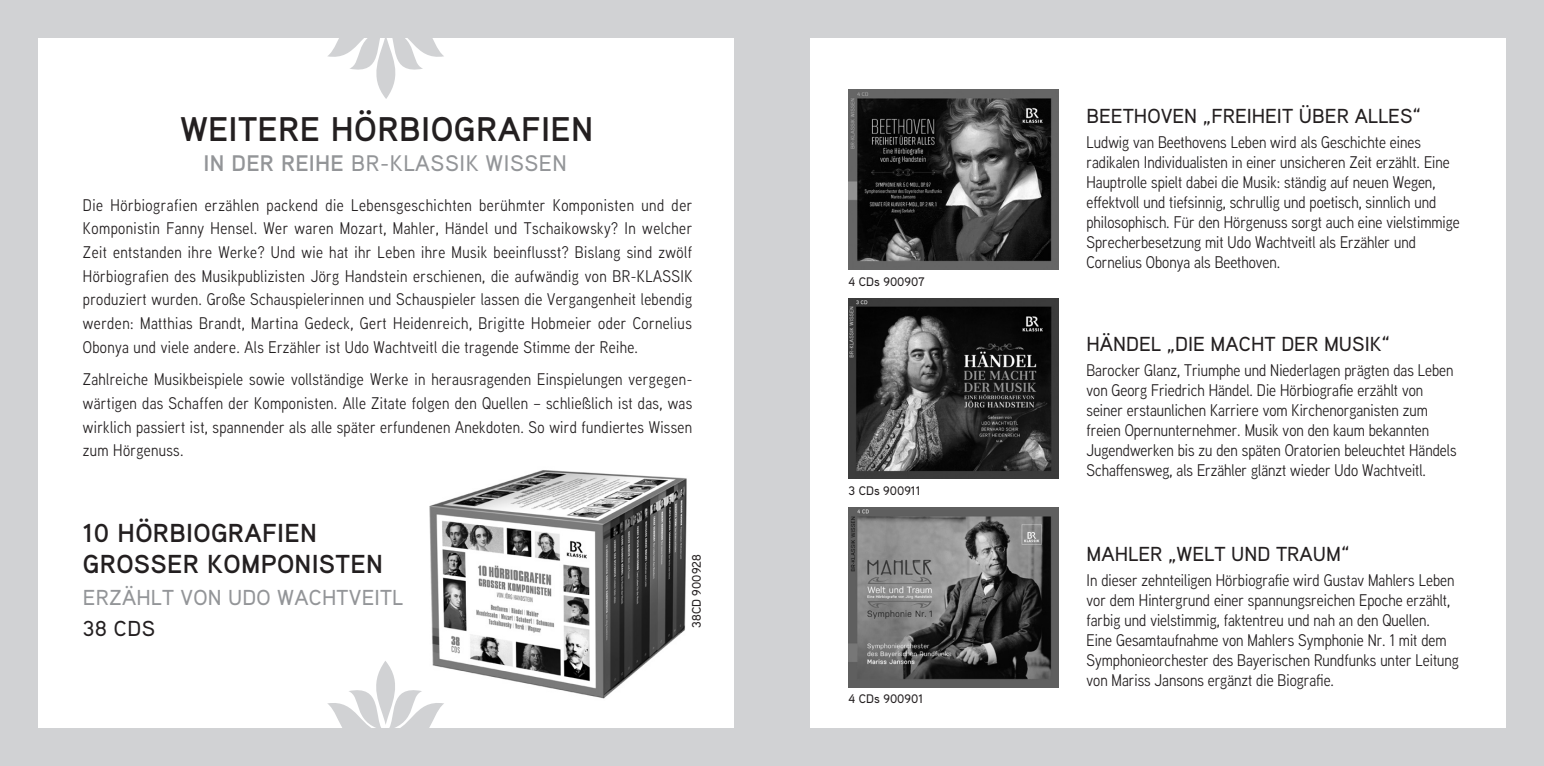
<style>
.page{position:relative;width:1544px;height:766px;background:#fff}
.page>*{position:absolute;margin:0;border:0;box-sizing:border-box;transform-origin:0 0}
.t1{font:700 34.2px "Aaux Pro";letter-spacing:.01em;color:#231f20}
.t2{font:700 25.88px/31.5px "Aaux Pro";letter-spacing:.01em;color:#231f20}
.t3{font:500 22.5px "Aaux Pro";letter-spacing:.025em;color:#939598}
.t4{font:500 21.6px "Aaux Pro";letter-spacing:.01em;color:#939598}
.t5{font:500 21.6px "Aaux Pro";color:#231f20}
.t6{font:500 20.25px "Aaux Pro";color:#231f20}
.t7{font:16.88px/20px "Aaux Next Cond";color:#231f20}
.t8{font:500 12.38px "Aaux Pro";color:#231f20}
.s1{font-weight:700}
</style>
<div class="page">
<div style="left:0;top:0;width:1543px;height:765px;background:#d1d2d4"></div>
<div style="left:38px;top:38px;width:695px;height:689px;background:#fff"></div>
<div style="left:810px;top:38px;width:695px;height:689px;background:#fff"></div>
<img style="left:848px;top:507px;width:211px;height:180px">
<img style="left:848px;top:298px;width:211px;height:180px">
<img style="left:848px;top:89px;width:211px;height:180px">
<svg style="left:327px;top:38px;width:117px;height:61px"></svg>
<img style="left:429px;top:470px;width:258px;height:229px">
<svg style="left:327px;top:660px;width:117px;height:68px"></svg>
<h1 class="t1" style="left:180px;top:107px;width:414px">WEITERE HÖRBIOGRAFIEN</h1>
<h3 class="t3" style="left:203px;top:149px;width:365px"><span class="s1">IN DER REIHE</span> BR-KLASSIK WISSEN</h3>
<p class="t7" style="left:83px;top:192px;width:611px;line-height:23.6px;text-align:justify">Die Hörbiografien erzählen packend die Lebensgeschichten berühmter Komponisten und der Komponistin Fanny Hensel. Wer waren Mozart, Mahler, Händel und Tschaikowsky? In welcher Zeit entstanden ihre Werke? Und wie hat ihr Leben ihre Musik beeinflusst? Bislang sind zwölf Hörbiografien des Musikpublizisten Jörg Handstein erschienen, die aufwändig von BR-KLASSIK produziert wurden. Große Schauspielerinnen und Schauspieler lassen die Vergangenheit lebendig werden: Matthias Brandt, Martina Gedeck, Gert Heidenreich, Brigitte Hobmeier oder Cornelius Obonya und viele andere. Als Erzähler ist Udo Wachtveitl die tragende Stimme der Reihe.</p>
<p class="t7" style="left:83px;top:367px;width:611px;line-height:23.6px;text-align:justify">Zahlreiche Musikbeispiele sowie vollständige Werke in herausragenden Einspielungen vergegen&shy;wärtigen das Schaffen der Komponisten. Alle Zitate folgen den Quellen – schließlich ist das, was wirklich passiert ist, spannender als alle später erfundenen Anekdoten. So wird fundiertes Wissen zum Hörgenuss.</p>
<h2 class="t2" style="left:83px;top:516px;width:301px">10 HÖRBIOGRAFIEN<br>GROSSER KOMPONISTEN</h2>
<p class="t4" style="left:83px;top:583px;width:322px">ERZÄHLT VON UDO WACHTVEITL</p>
<p class="t5" style="left:83px;top:615px;width:74px">38 CDS</p>
<p class="t8" style="left:688px;top:627px;width:75px;rotate:-90deg">38CD 900928</p>
<p class="t8" style="left:848px;top:274px;width:77px">4 CDs 900907</p>
<p class="t8" style="left:848px;top:483px;width:74px">3 CDs 900911</p>
<p class="t8" style="left:848px;top:690px;width:76px">4 CDs 900901</p>
<p class="t6" style="left:1086px;top:103px;width:336px">BEETHOVEN „FREIHEIT ÜBER ALLES“</p>
<p class="t7" style="left:1086px;top:131px;width:375px">Ludwig van Beethovens Leben wird als Geschichte eines radikalen Individualisten in einer unsicheren Zeit erzählt. Eine Hauptrolle spielt dabei die Musik: ständig auf neuen Wegen, effektvoll und tiefsinnig, schrullig und poetisch, sinnlich und philosophisch. Für den Hörgenuss sorgt auch eine vielstimmige Sprecherbesetzung mit Udo Wachtveitl als Erzähler und Cornelius Obonya als Beethoven.</p>
<p class="t6" style="left:1086px;top:331px;width:305px">HÄNDEL „DIE MACHT DER MUSIK“</p>
<p class="t7" style="left:1086px;top:359px;width:371px">Barocker Glanz, Triumphe und Niederlagen prägten das Leben von Georg Friedrich Händel. Die Hörbiografie erzählt von seiner erstaunlichen Karriere vom Kirchenorganisten zum freien Opernunternehmer. Musik von den kaum bekannten Jugendwerken bis zu den späten Oratorien beleuchtet Händels Schaffensweg, als Erzähler glänzt wieder Udo Wachtveitl.</p>
<p class="t6" style="left:1086px;top:541px;width:264px">MAHLER „WELT UND TRAUM“</p>
<p class="t7" style="left:1086px;top:569px;width:374px">In dieser zehnteiligen Hörbiografie wird Gustav Mahlers Leben vor dem Hintergrund einer spannungsreichen Epoche erzählt, farbig und vielstimmig, faktentreu und nah an den Quellen.<br>Eine Gesamtaufnahme von Mahlers Symphonie Nr. 1 mit dem Symphonieorchester des Bayerischen Rundfunks unter Leitung von Mariss Jansons ergänzt die Biografie.</p>
</div>
